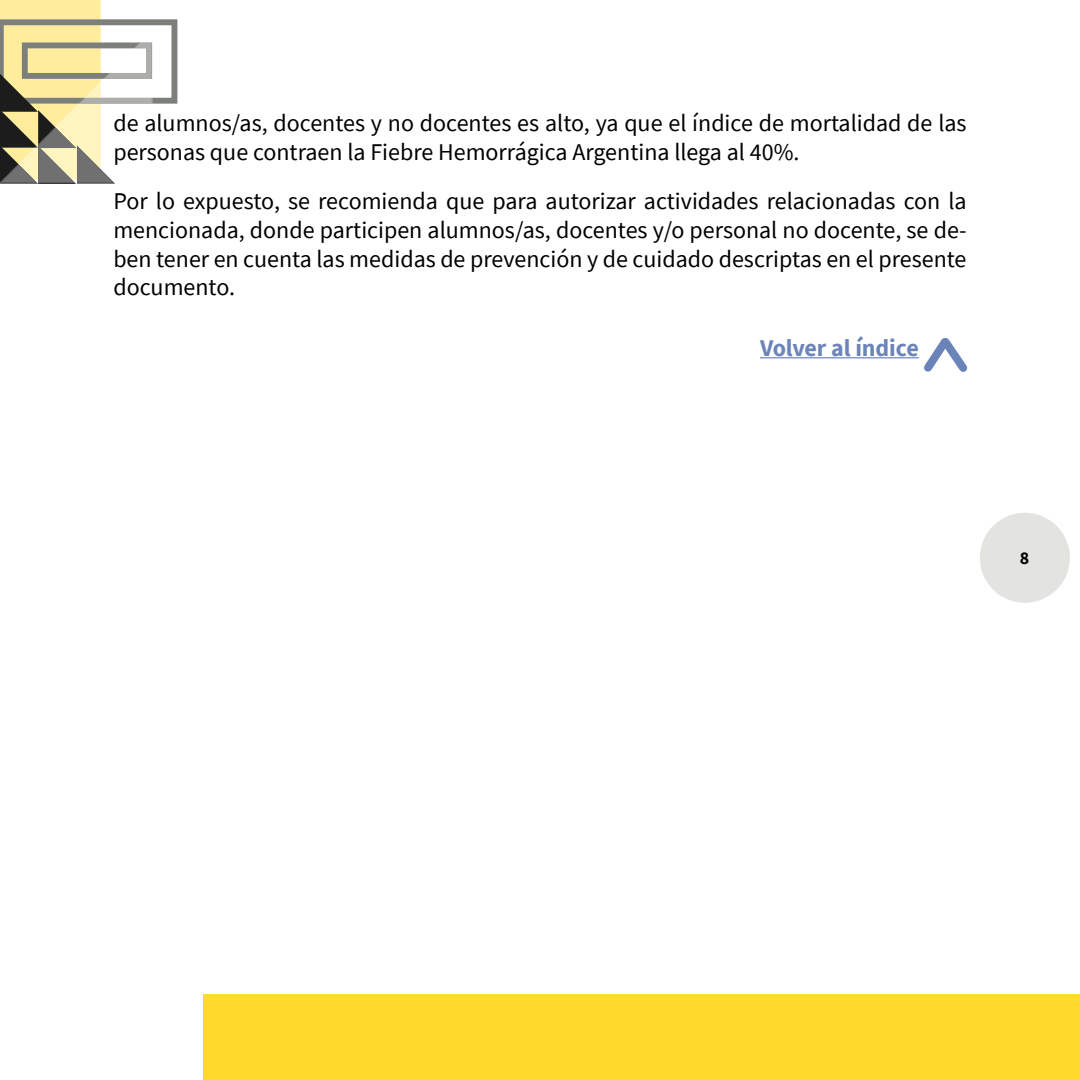
<style>
.page{position:relative;width:1080px;height:1080px;background:#fff}
.page>*{position:absolute;margin:0;border:0;box-sizing:border-box;transform-origin:0 0}
.t1{font:24px/28.8px "Source Sans Pro";color:#000}
.t2{font:700 24px "Source Sans Pro";letter-spacing:-.005em;color:#6b84b9}
.t3{font:18px "Source Sans Variable";color:#000}
</style>
<div class="page">
<svg style="left:0;top:0;width:177px;height:184px"></svg>
<div style="left:203px;top:995px;width:877px;height:85px;background:#ffd92b"></div>
<div style="left:980px;top:513px;width:90px;height:90px;background:#e3e3e0;border-radius:50%"></div>
<hr style="left:760px;top:357px;width:159px;height:1px;background:#6b84b9">
<svg style="left:917px;top:338px;width:51px;height:34px"></svg>
<p class="t1" style="left:113px;top:109px;width:855px">de alumnos/as, docentes y no docentes es alto, ya que el índice de mortalidad de las personas que contraen la Fiebre Hemorrágica Argentina llega al 40%.</p>
<p class="t1" style="left:113px;top:186px;width:855px;text-align:justify">Por lo expuesto, se recomienda que para autorizar actividades relacionadas con la mencionada, donde participen alumnos/as, docentes y/o personal no docente, se de&shy;ben tener en cuenta las medidas de prevención y de cuidado descriptas en el presente documento.</p>
<p class="t2" style="left:760px;top:332px;width:160px">Volver al índice</p>
<p class="t3" style="left:1020px;top:547px;width:11px">8</p>
</div>
